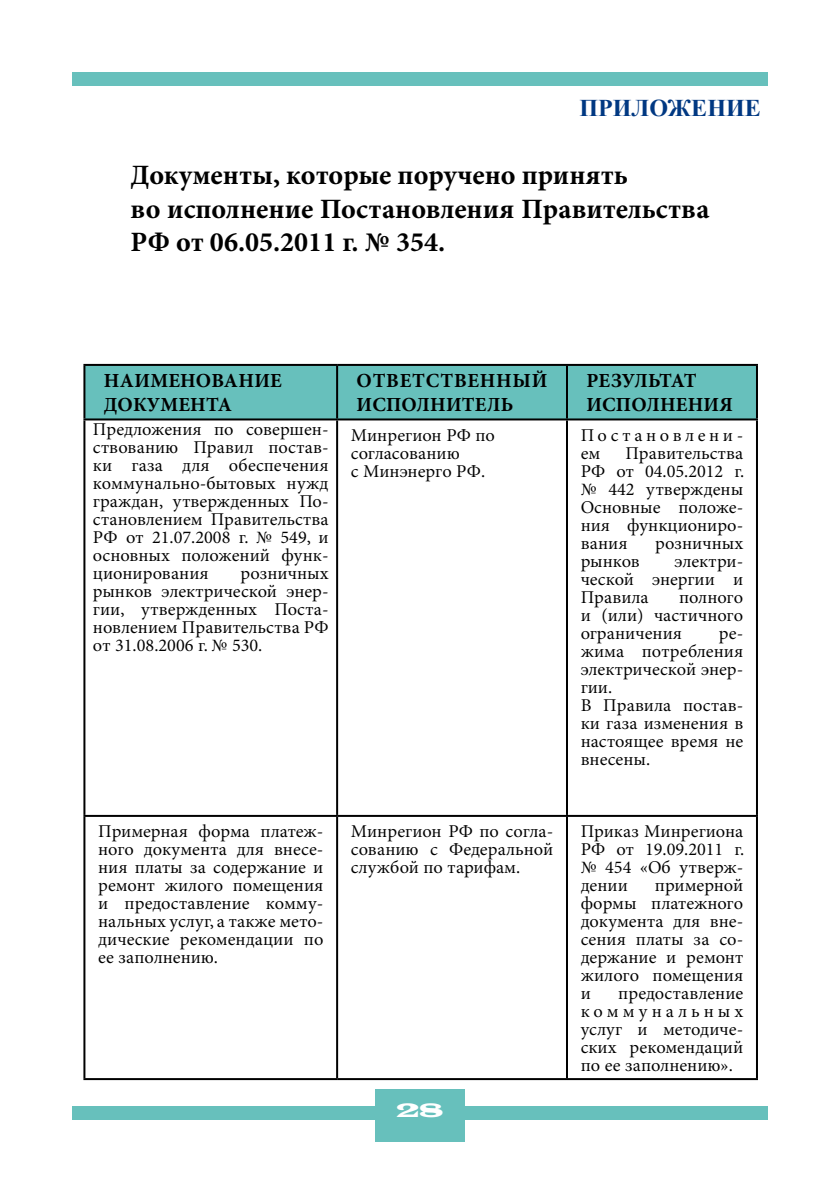
<style>
.page{position:relative;width:840px;height:1191px;background:#fff}
.page>*{position:absolute;margin:0;border:0;box-sizing:border-box;transform-origin:0 0}
.t1{font:700 28px/33.6px "Minion Pro";color:#000}
.t2{font:700 24px "Times New Roman";color:#003882}
.t3{font:700 20px/24px "Minion Pro";letter-spacing:.01em;color:#000}
.t4{font:700 20px/24px "Minion Pro";letter-spacing:.035em;color:#000}
.t5{font:20px "Latin Wide";color:#fff}
.t6{font:18px/18px "Minion Pro";color:#000;text-align:justify}
.t7{font:18px/18px "Minion Pro";letter-spacing:.195em;color:#000}
</style>
<div class="page">
<div style="left:72px;top:1106px;width:695px;height:13px;background:#67c0bc"></div>
<div style="left:72px;top:73px;width:695px;height:13px;background:#67c0bc"></div>
<div style="left:375px;top:1089px;width:89px;height:52px;background:#67c0bc"></div>
<div style="left:72px;top:72px;width:695px;height:13px;background:#67c0bc"></div>
<div style="left:85px;top:366px;width:670px;height:52px;background:#67c0bc"></div>
<hr style="left:83px;top:364px;width:254px;height:2px;background:#000">
<hr style="left:83px;top:366px;width:2px;height:52px;background:#000">
<hr style="left:337px;top:364px;width:229px;height:2px;background:#000">
<hr style="left:336px;top:366px;width:2px;height:52px;background:#000">
<hr style="left:566px;top:364px;width:191px;height:2px;background:#000">
<hr style="left:565px;top:366px;width:2px;height:52px;background:#000">
<hr style="left:755px;top:366px;width:2px;height:52px;background:#000">
<hr style="left:83px;top:418px;width:254px;height:2px;background:#000">
<hr style="left:83px;top:420px;width:2px;height:395px;background:#000">
<hr style="left:337px;top:418px;width:229px;height:2px;background:#000">
<hr style="left:336px;top:420px;width:2px;height:395px;background:#000">
<hr style="left:566px;top:418px;width:191px;height:2px;background:#000">
<hr style="left:565px;top:420px;width:2px;height:395px;background:#000">
<hr style="left:755px;top:420px;width:2px;height:395px;background:#000">
<hr style="left:83px;top:815px;width:254px;height:2px;background:#000">
<hr style="left:83px;top:817px;width:2px;height:261px;background:#000">
<hr style="left:337px;top:815px;width:229px;height:2px;background:#000">
<hr style="left:336px;top:817px;width:2px;height:261px;background:#000">
<hr style="left:566px;top:815px;width:191px;height:2px;background:#000">
<hr style="left:565px;top:817px;width:2px;height:261px;background:#000">
<hr style="left:755px;top:817px;width:2px;height:261px;background:#000">
<hr style="left:83px;top:1078px;width:254px;height:2px;background:#000">
<hr style="left:337px;top:1078px;width:229px;height:2px;background:#000">
<hr style="left:566px;top:1078px;width:191px;height:2px;background:#000">
<h2 class="t2" style="left:579px;top:91px;width:183px">приложение</h2>
<h1 class="t1" style="left:130px;top:158px;width:580px">Документы, которые поручено принять<br>во исполнение Постановления Правительства<br>РФ от 06.05.2011 г. № 354.</h1>
<p class="t3" style="left:104px;top:369px;width:179px">Наименование документа</p>
<p class="t4" style="left:356px;top:369px;width:192px">Ответственный исполнитель</p>
<p class="t3" style="left:586px;top:369px;width:148px">Результат исполнения</p>
<p class="t6" style="left:93px;top:421px;width:237px">Предложения по совершен&shy;ствованию Правил постав&shy;ки газа для обеспечения коммунально-бытовых нужд граждан, утвержденных По&shy;становлением Правительства РФ от 21.07.2008 г. № 549, и основных положений функ&shy;ционирования</p>
<p class="t6" style="left:350px;top:426px;width:146px;text-align:left">Минрегион РФ по согласованию<br>с Минэнерго РФ.</p>
<p class="t7" style="left:580px;top:426px;width:164px">Постановлени&shy;ем</p>
<p class="t6" style="left:580px;top:444px;width:165px;text-indent:45px">Правительства РФ от 04.05.2012 г. № 442 утверждены Основные положе&shy;ния функциониро&shy;вания</p>
<p class="t6" style="left:654px;top:534px;width:89px">розничных</p>
<p class="t6" style="left:580px;top:552px;width:61px">рынков</p>
<p class="t6" style="left:580px;top:552px;width:164px;text-indent:94px">электри&shy;ческой энергии и Правила</p>
<p class="t6" style="left:93px;top:565px;width:237px;text-indent:147px">розничных рынков электрической энер&shy;гии, утвержденных Поста&shy;новлением Правительства РФ от 31.08.2006 г. № 530.</p>
<p class="t6" style="left:580px;top:588px;width:164px;text-indent:98px">полного и (или) частичного ограничения</p>
<p class="t6" style="left:580px;top:624px;width:164px;text-align:left;text-indent:138px">ре&shy;жима потребления электрической энер&shy;гии.<br>В Правила постав&shy;ки газа изменения в настоящее время не внесены.</p>
<p class="t6" style="left:98px;top:822px;width:227px">Примерная форма платеж&shy;ного документа для внесе&shy;ния платы за содержание и ремонт жилого помещения и предоставление комму&shy;нальных услуг, а также мето&shy;дические рекомендации по ее заполнению.</p>
<p class="t6" style="left:350px;top:822px;width:204px">Минрегион РФ по согла&shy;сованию с Федеральной службой по тарифам.</p>
<p class="t6" style="left:580px;top:822px;width:165px">Приказ Минрегиона РФ от 19.09.2011 г. № 454 «Об утверж&shy;дении</p>
<p class="t6" style="left:580px;top:876px;width:164px;text-indent:74px">примерной формы платежного документа для вне&shy;сения платы за со&shy;держание и ремонт жилого помещения и</p>
<p class="t6" style="left:580px;top:984px;width:164px;text-indent:38px">предоставление коммунальных услуг и методиче&shy;ских рекомендаций по ее заполнению».</p>
<p class="t5" style="left:396px;top:1097px;width:49px">28</p>
</div>
